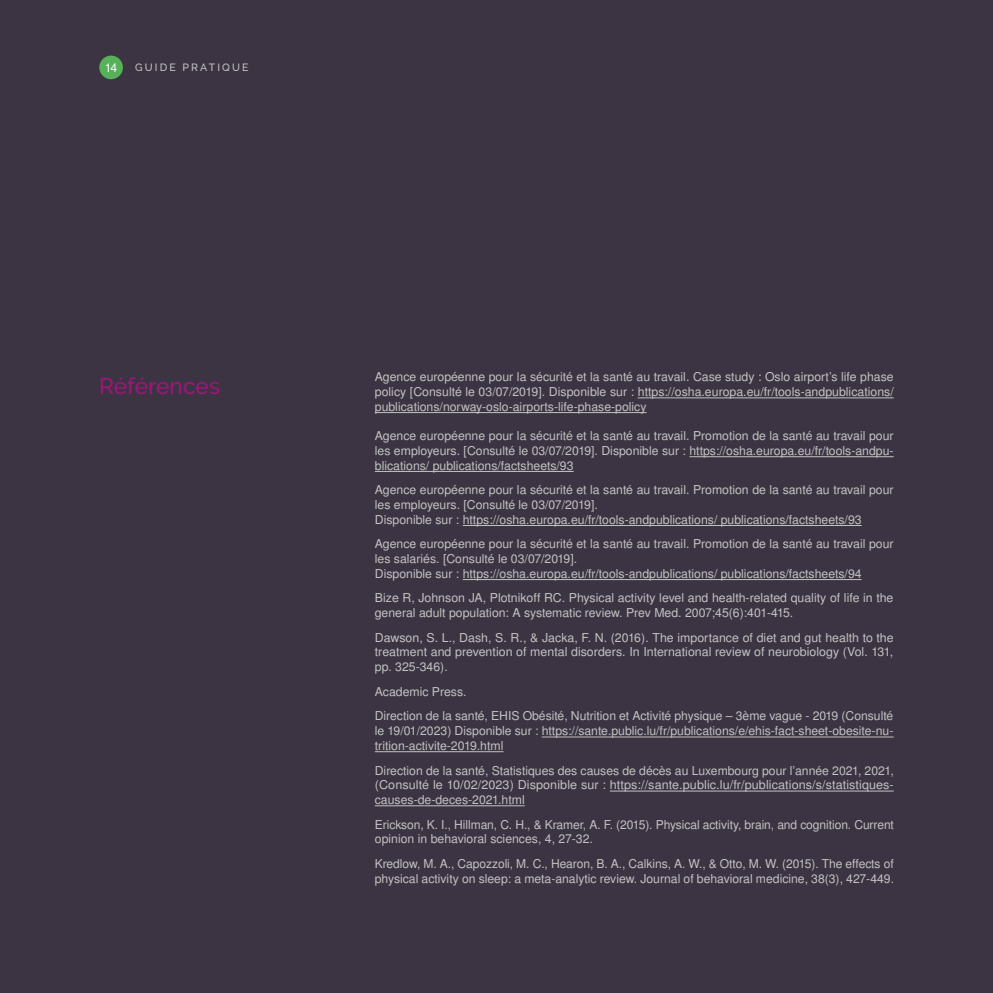
<style>
.page{position:relative;width:993px;height:993px;background:#fff}
.page>*{position:absolute;margin:0;border:0;box-sizing:border-box;transform-origin:0 0}
.t1{font:500 22.75px "Raleway";letter-spacing:-.005em;color:#9b177a}
.t2{font:12.25px/14.7px "Nimbus Sans LOT";color:#c3c3c3}
.t3{font:12.25px "Nimbus Sans LOT";color:#fff}
.t4{font:500 10.5px "Raleway";letter-spacing:.2em;color:#c6c6c6}
</style>
<div class="page">
<div style="left:0;top:0;width:992px;height:992px;background:#3d3443"></div>
<hr style="left:637px;top:397px;width:256px;height:1px;background:#c3c3c3">
<hr style="left:375px;top:412px;width:271px;height:1px;background:#c3c3c3">
<hr style="left:689px;top:456px;width:204px;height:1px;background:#c3c3c3">
<hr style="left:375px;top:471px;width:198px;height:1px;background:#c3c3c3">
<hr style="left:462px;top:525px;width:399px;height:1px;background:#c3c3c3">
<hr style="left:462px;top:579px;width:399px;height:1px;background:#c3c3c3">
<hr style="left:541px;top:736px;width:352px;height:1px;background:#c3c3c3">
<hr style="left:375px;top:751px;width:128px;height:1px;background:#c3c3c3">
<hr style="left:609px;top:790px;width:284px;height:1px;background:#c3c3c3">
<hr style="left:375px;top:805px;width:149px;height:1px;background:#c3c3c3">
<div style="left:99px;top:56px;width:24px;height:23px;background:#56b158;border-radius:50%"></div>
<p class="t3" style="left:105px;top:60px;width:14px">14</p>
<p class="t4" style="left:135px;top:61px;width:115px">GUIDE PRATIQUE</p>
<h1 class="t1" style="left:99px;top:372px;width:122px">Références</h1>
<p class="t2" style="left:375px;top:370px;width:520px;text-align:justify">Agence européenne pour la sécurité et la santé au travail. Case study : Oslo airport’s life phase policy [Consulté le 03/07/2019]. Disponible sur : https://osha.europa.eu/fr/tools-andpublications/ publications/norway-oslo-airports-life-phase-policy</p>
<p class="t2" style="left:375px;top:428px;width:520px;text-align:justify">Agence européenne pour la sécurité et la santé au travail. Promotion de la santé au travail pour les employeurs. [Consulté le 03/07/2019]. Disponible sur : https://osha.europa.eu/fr/tools-andpu&shy;blications/ publications/factsheets/93</p>
<p class="t2" style="left:375px;top:482px;width:520px">Agence européenne pour la sécurité et la santé au travail. Promotion de la santé au travail pour les employeurs. [Consulté le 03/07/2019].<br>Disponible sur : https://osha.europa.eu/fr/tools-andpublications/ publications/factsheets/93</p>
<p class="t2" style="left:375px;top:536px;width:520px">Agence européenne pour la sécurité et la santé au travail. Promotion de la santé au travail pour les salariés. [Consulté le 03/07/2019].<br>Disponible sur : https://osha.europa.eu/fr/tools-andpublications/ publications/factsheets/94</p>
<p class="t2" style="left:375px;top:590px;width:520px">Bize R, Johnson JA, Plotnikoff RC. Physical activity level and health-related quality of life in the general adult population: A systematic review. Prev Med. 2007;45(6):401-415.</p>
<p class="t2" style="left:375px;top:630px;width:520px;text-align:justify">Dawson, S. L., Dash, S. R., &amp; Jacka, F. N. (2016). The importance of diet and gut health to the treatment and prevention of mental disorders. In International review of neurobiology (Vol. 131, pp. 325-346).</p>
<p class="t2" style="left:375px;top:679px;width:520px;line-height:24.7px">Academic Press.<br>Direction de la santé, EHIS Obésité, Nutrition et Activité physique – 3ème vague - 2019 (Consulté</p>
<p class="t2" style="left:375px;top:723px;width:520px">le 19/01/2023) Disponible sur : https://sante.public.lu/fr/publications/e/ehis-fact-sheet-obesite-nu&shy;trition-activite-2019.html</p>
<p class="t2" style="left:375px;top:762px;width:520px;text-align:justify">Direction de la santé, Statistiques des causes de décès au Luxembourg pour l’année 2021, 2021, (Consulté le 10/02/2023) Disponible sur : https://sante.public.lu/fr/publications/s/statistiques&shy;causes-de-deces-2021.html</p>
<p class="t2" style="left:375px;top:816px;width:520px">Erickson, K. I., Hillman, C. H., &amp; Kramer, A. F. (2015). Physical activity, brain, and cognition. Current opinion in behavioral sciences, 4, 27-32.</p>
<p class="t2" style="left:375px;top:856px;width:520px">Kredlow, M. A., Capozzoli, M. C., Hearon, B. A., Calkins, A. W., &amp; Otto, M. W. (2015). The effects of physical activity on sleep: a meta-analytic review. Journal of behavioral medicine, 38(3), 427-449.</p>
</div>
